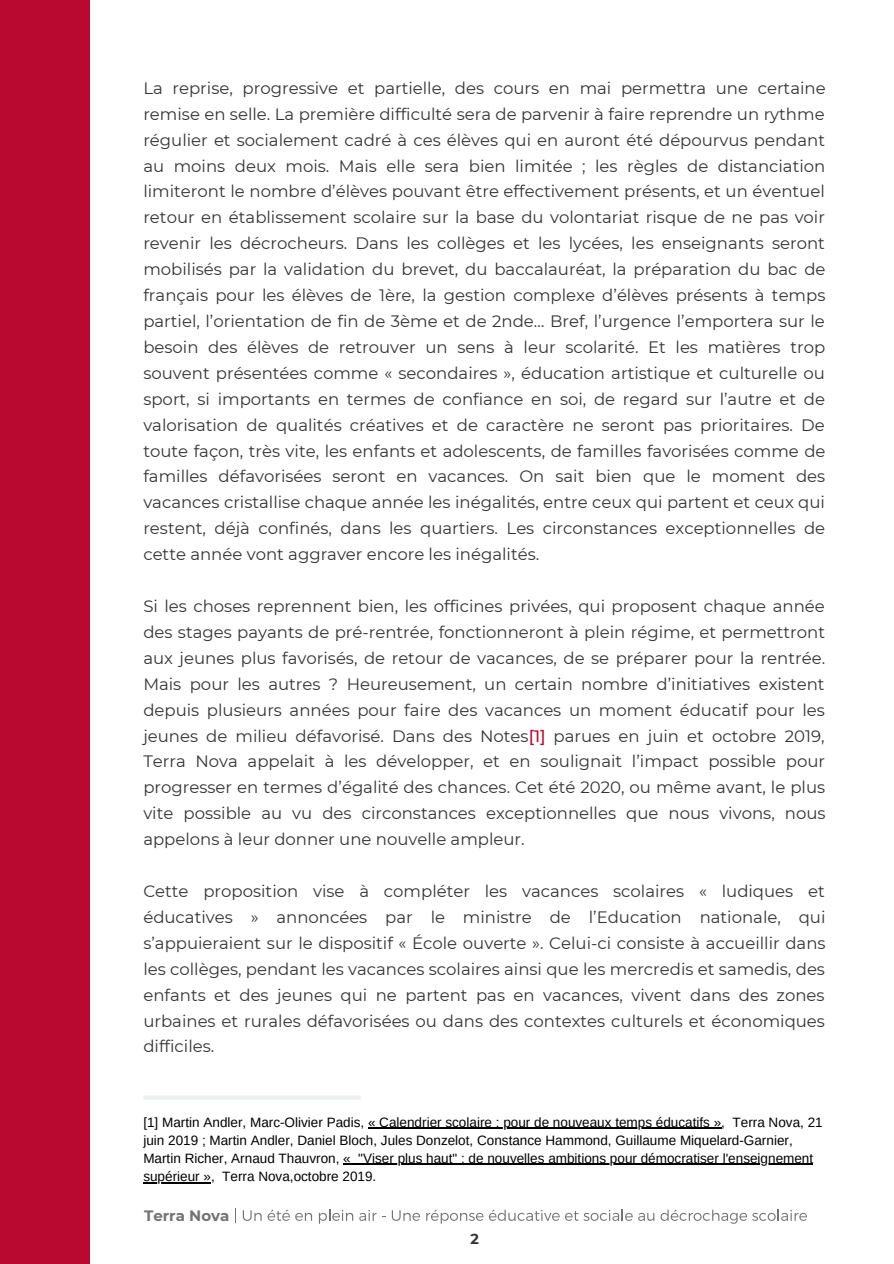
<style>
.page{position:relative;width:894px;height:1264px;background:#fff}
.page>*{position:absolute;margin:0;border:0;box-sizing:border-box;transform-origin:0 0}
.t1{font:16.5px/26px "Montserrat";color:#343434;text-align:justify}
.t2{font:700 15px "Montserrat";color:#737373}
.t3{font:700 14.4px "Montserrat";color:#343434}
.t4{font:13.5px/18px "Arimo";color:#000}
.s1{font-weight:500;color:#b90931}
</style>
<div class="page">
<div style="left:0;top:0;width:90px;height:1263px;background:#b90931"></div>
<hr style="left:368px;top:1127px;width:353px;height:1px;background:#000">
<hr style="left:343px;top:1163px;width:470px;height:1px;background:#000">
<hr style="left:143px;top:1181px;width:68px;height:1px;background:#000">
<svg style="left:143px;top:1096px;width:218px;height:3px"></svg>
<svg style="left:235px;top:1208px;width:1px;height:14px"></svg>
<svg style="left:243px;top:1210px;width:18px;height:10px"></svg>
<svg style="left:267px;top:1209px;width:45px;height:11px"></svg>
<svg style="left:319px;top:1209px;width:34px;height:14px"></svg>
<svg style="left:359px;top:1210px;width:17px;height:10px"></svg>
<svg style="left:391px;top:1210px;width:29px;height:10px"></svg>
<svg style="left:426px;top:1209px;width:133px;height:14px"></svg>
<svg style="left:565px;top:1209px;width:67px;height:11px"></svg>
<svg style="left:638px;top:1212px;width:16px;height:8px"></svg>
<svg style="left:660px;top:1209px;width:146px;height:14px"></svg>
<p class="t1" style="left:143px;top:75px;width:683px">La reprise, progressive et partielle, des cours en mai permettra une certaine remise en selle. La première difficulté sera de parvenir à faire reprendre un rythme régulier et socialement cadré à ces élèves qui en auront été dépourvus pendant au moins deux mois. Mais elle sera bien limitée ; les règles de distanciation limiteront le nombre d’élèves pouvant être effectivement présents, et un éventuel retour en établissement scolaire sur la base du volontariat risque de ne pas voir revenir les décrocheurs. Dans les collèges et les lycées, les enseignants seront mobilisés par la validation du brevet, du baccalauréat, la préparation du bac de français pour les élèves de 1ère, la gestion complexe d’élèves présents à temps partiel, l’orientation de fin de 3ème et de 2nde… Bref, l’urgence l’emportera sur le besoin des élèves de retrouver un sens à leur scolarité. Et les matières trop souvent présentées comme « secondaires », éducation artistique et culturelle ou sport, si importants en termes de confiance en soi, de regard sur l’autre et de valorisation de qualités créatives et de caractère ne seront pas prioritaires. De toute façon, très vite, les enfants et adolescents, de familles favorisées comme de familles défavorisées seront en vacances. On sait bien que le moment des vacances cristallise chaque année les inégalités, entre ceux qui partent et ceux qui restent, déjà confinés, dans les quartiers. Les circonstances exceptionnelles de cette année vont aggraver encore les inégalités.</p>
<p class="t1" style="left:143px;top:593px;width:683px">Si les choses reprennent bien, les officines privées, qui proposent chaque année des stages payants de pré-rentrée, fonctionneront à plein régime, et permettront aux jeunes plus favorisés, de retour de vacances, de se préparer pour la rentrée.<br>Mais pour les autres ? Heureusement, un certain nombre d’initiatives existent depuis plusieurs années pour faire des vacances un moment éducatif pour les jeunes de milieu défavorisé. Dans des Notes<span class="s1">[1]</span> parues en juin et octobre 2019, Terra Nova appelait à les développer, et en soulignait l’impact possible pour progresser en termes d’égalité des chances. Cet été 2020, ou même avant, le plus vite possible au vu des circonstances exceptionnelles que nous vivons, nous appelons à leur donner une nouvelle ampleur.</p>
<p class="t1" style="left:143px;top:878px;width:683px">Cette proposition vise à compléter les vacances scolaires « ludiques et éducatives » annoncées par le ministre de l’Education nationale, qui s’appuieraient sur le dispositif « École ouverte ». Celui-ci consiste à accueillir dans les collèges, pendant les vacances scolaires ainsi que les mercredis et samedis, des enfants et des jeunes qui ne partent pas en vacances, vivent dans des zones urbaines et rurales défavorisées ou dans des contextes culturels et économiques difficiles.</p>
<p class="t4" style="left:143px;top:1113px;width:680px">[1] Martin Andler, Marc-Olivier Padis, « Calendrier scolaire : pour de nouveaux temps éducatifs », Terra Nova, 21 juin 2019 ; Martin Andler, Daniel Bloch, Jules Donzelot, Constance Hammond, Guillaume Miquelard-Garnier, Martin Richer, Arnaud Thauvron, « "Viser plus haut" : de nouvelles ambitions pour démocratiser l'enseignement supérieur », Terra Nova,octobre 2019.</p>
<p class="t2" style="left:144px;top:1206px;width:87px">Terra Nova</p>
<p class="t3" style="left:470px;top:1229px;width:10px">2</p>
</div>
